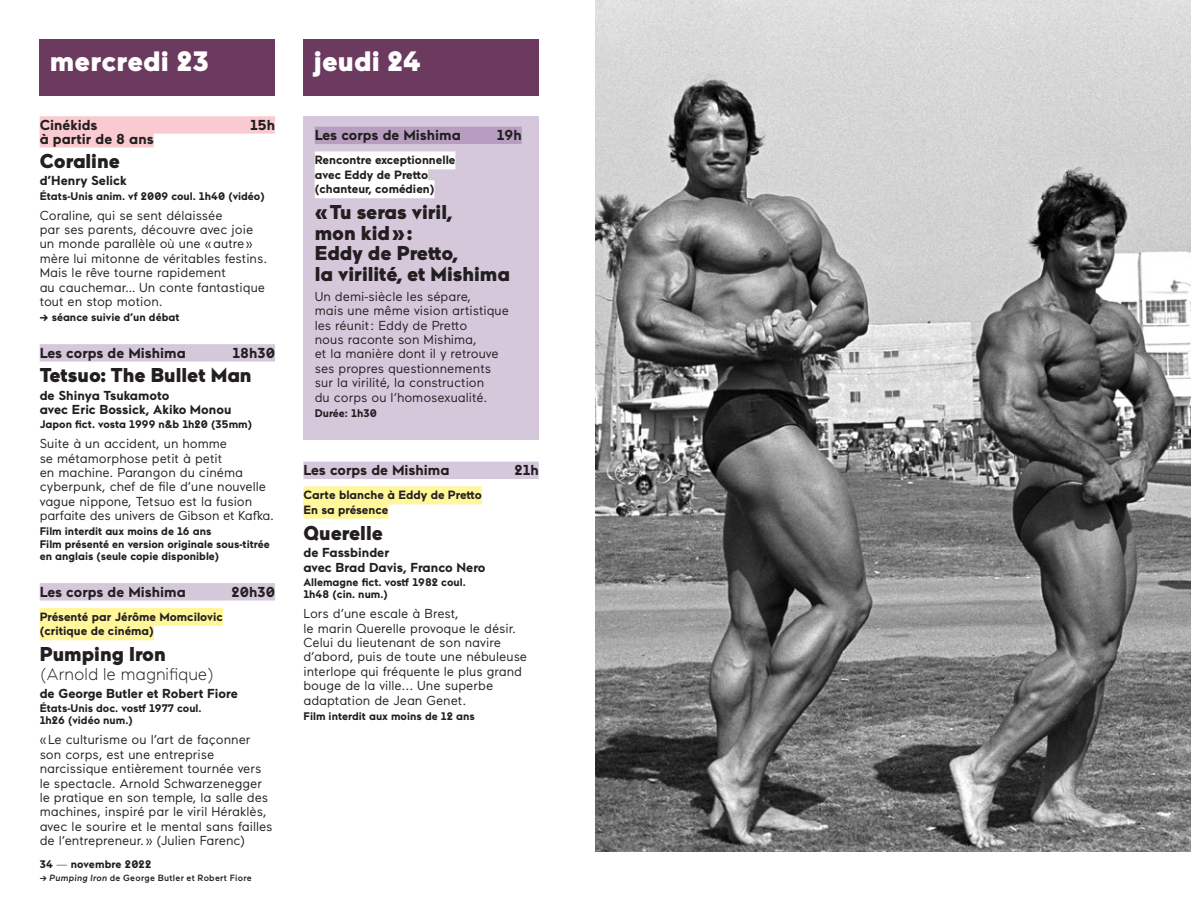
<style>
.page{position:relative;width:1191px;height:908px;background:#fff}
.page>*{position:absolute;margin:0;border:0;box-sizing:border-box;transform-origin:0 0}
.t1{font:900 28px "Maax";letter-spacing:.005em;color:#fff}
.t2{font:900 20px/20.4px "Maax";color:#231f20}
.t3{font:300 17px "Maax";color:#231f20}
.t4{font:700 14.4px "Maax";color:#231f20}
.t5{font:13px/14.4px "Maax";color:#231f20}
.t6{font:700 13px/14.4px "Maax";color:#231f20}
.t7{font:700 12px/14.4px "Maax";color:#231f20}
.t8{font:700 11px/12.4px "Maax";color:#231f20}
.t9{font:500 9px "Maax";letter-spacing:.03em;color:#231f20}
.s1{font-weight:300}
.s2{font-style:italic}
</style>
<div class="page">
<div style="left:40px;top:40px;width:235px;height:56px;background:#6c395f"></div>
<div style="left:40px;top:116px;width:235px;height:18px;background:#f9cad0"></div>
<div style="left:40px;top:130px;width:114px;height:17px;background:#f9cad0"></div>
<div style="left:40px;top:344px;width:235px;height:17px;background:#d5c8db"></div>
<div style="left:40px;top:583px;width:235px;height:17px;background:#d5c8db"></div>
<div style="left:40px;top:607px;width:183px;height:18px;background:#fff79a"></div>
<div style="left:40px;top:622px;width:114px;height:18px;background:#fff79a"></div>
<div style="left:303px;top:40px;width:236px;height:56px;background:#6c395f"></div>
<div style="left:303px;top:461px;width:236px;height:18px;background:#d5c8db"></div>
<div style="left:303px;top:486px;width:179px;height:18px;background:#fff79a"></div>
<div style="left:303px;top:500px;width:85px;height:18px;background:#fff79a"></div>
<img style="left:595px;top:0;width:596px;height:850px">
<div style="left:303px;top:116px;width:236px;height:323px;background:#d5c8db"></div>
<div style="left:315px;top:127px;width:207px;height:17px;background:#b79ec0"></div>
<div style="left:315px;top:151px;width:140px;height:18px;background:#fff"></div>
<div style="left:315px;top:166px;width:113px;height:18px;background:#fff"></div>
<div style="left:315px;top:180px;width:119px;height:18px;background:#fff"></div>
<h1 class="t1" style="left:50px;top:42px;width:161px">mercredi 23</h1>
<p class="t4" style="left:40px;top:115px;width:59px">Cinékids</p>
<p class="t4" style="left:250px;top:115px;width:26px">15h</p>
<p class="t4" style="left:40px;top:129px;width:116px">à partir de 8 ans</p>
<h2 class="t2" style="left:40px;top:150px;width:82px">Coraline</h2>
<p class="t6" style="left:40px;top:173px;width:89px">d’Henry Selick</p>
<p class="t8" style="left:40px;top:189px;width:226px">États-Unis anim. vf 2009 coul. 1h40 (vidéo)</p>
<p class="t5" style="left:40px;top:207px;width:229px">Coraline, qui se sent délaissée<br>par ses parents, découvre avec joie un monde parallèle où une « autre » mère lui mitonne de véritables festins.<br>Mais le rêve tourne rapidement<br>au cauchemar… Un conte fantastique tout en stop motion.</p>
<p class="t8" style="left:40px;top:311px;width:141px">→ séance suivie d’un débat</p>
<p class="t4" style="left:40px;top:343px;width:148px">Les corps de Mishima</p>
<p class="t4" style="left:232px;top:343px;width:44px">18h30</p>
<h2 class="t2" style="left:40px;top:364px;width:213px">Tetsuo: The Bullet Man</h2>
<p class="t6" style="left:40px;top:387px;width:193px">de Shinya Tsukamoto<br>avec Eric Bossick, Akiko Monou</p>
<p class="t8" style="left:40px;top:417px;width:214px">Japon fict. vosta 1999 n&amp;b 1h20 (35mm)</p>
<p class="t5" style="left:40px;top:435px;width:236px">Suite à un accident, un homme<br>se métamorphose petit à petit<br>en machine. Parangon du cinéma cyberpunk, chef de file d’une nouvelle vague nippone, Tetsuo est la fusion parfaite des univers de Gibson et Kafka.</p>
<p class="t8" style="left:40px;top:524px;width:232px">Film interdit aux moins de 16 ans<br>Film présenté en version originale sous-titrée en anglais (seule copie disponible)</p>
<p class="t4" style="left:40px;top:582px;width:148px">Les corps de Mishima</p>
<p class="t4" style="left:231px;top:582px;width:45px">20h30</p>
<p class="t7" style="left:40px;top:608px;width:185px">Présenté par Jérôme Momcilovic (critique de cinéma)</p>
<h2 class="t2" style="left:40px;top:643px;width:128px">Pumping Iron</h2>
<h3 class="t3" style="left:40px;top:663px;width:176px">(Arnold le magnifique)</h3>
<p class="t6" style="left:40px;top:685px;width:200px">de George Butler et Robert Fiore</p>
<p class="t8" style="left:40px;top:701px;width:163px">États-Unis doc. vostf 1977 coul.<br>1h26 (vidéo num.)</p>
<p class="t5" style="left:40px;top:731px;width:234px">« Le culturisme ou l’art de façonner son corps, est une entreprise narcissique entièrement tournée vers le spectacle. Arnold Schwarzenegger le pratique en son temple, la salle des machines, inspiré par le viril Héraklès, avec le sourire et le mental sans failles de l’entrepreneur. » (Julien Farenc)</p>
<p class="t8" style="left:40px;top:857px;width:113px">34 <span class="s1">—</span> novembre 2022</p>
<p class="t9" style="left:40px;top:871px;width:214px">→ <span class="s2">Pumping Iron</span> de George Butler et Robert Fiore</p>
<h1 class="t1" style="left:314px;top:42px;width:109px">jeudi 24</h1>
<p class="t4" style="left:315px;top:126px;width:148px">Les corps de Mishima</p>
<p class="t4" style="left:497px;top:126px;width:26px">19h</p>
<p class="t7" style="left:315px;top:152px;width:142px">Rencontre exceptionnelle avec Eddy de Pretto (chanteur, comédien)</p>
<h2 class="t2" style="left:315px;top:201px;width:197px">«Tu seras viril,<br>mon kid»:<br>Eddy de Pretto,<br>la virilité, et Mishima</h2>
<p class="t5" style="left:315px;top:288px;width:196px">Un demi-siècle les sépare,<br>mais une même vision artistique les réunit : Eddy de Pretto<br>nous raconte son Mishima,<br>et la manière dont il y retrouve ses propres questionnements sur la virilité, la construction<br>du corps ou l’homosexualité.</p>
<p class="t8" style="left:315px;top:406px;width:64px">Durée: 1h30</p>
<p class="t4" style="left:303px;top:460px;width:148px">Les corps de Mishima</p>
<p class="t4" style="left:514px;top:460px;width:26px">21h</p>
<p class="t7" style="left:303px;top:487px;width:180px">Carte blanche à Eddy de Pretto<br>En sa présence</p>
<h2 class="t2" style="left:303px;top:521px;width:81px">Querelle</h2>
<p class="t6" style="left:303px;top:544px;width:184px">de Fassbinder<br>avec Brad Davis, Franco Nero</p>
<p class="t8" style="left:303px;top:575px;width:164px">Allemagne fict. vostf 1982 coul.<br>1h48 (cin. num.)</p>
<p class="t5" style="left:303px;top:605px;width:225px">Lors d’une escale à Brest,<br>le marin Querelle provoque le désir.<br>Celui du lieutenant de son navire d’abord, puis de toute une nébuleuse interlope qui fréquente le plus grand bouge de la ville... Une superbe adaptation de Jean Genet.</p>
<p class="t8" style="left:303px;top:709px;width:173px">Film interdit aux moins de 12 ans</p>
</div>
